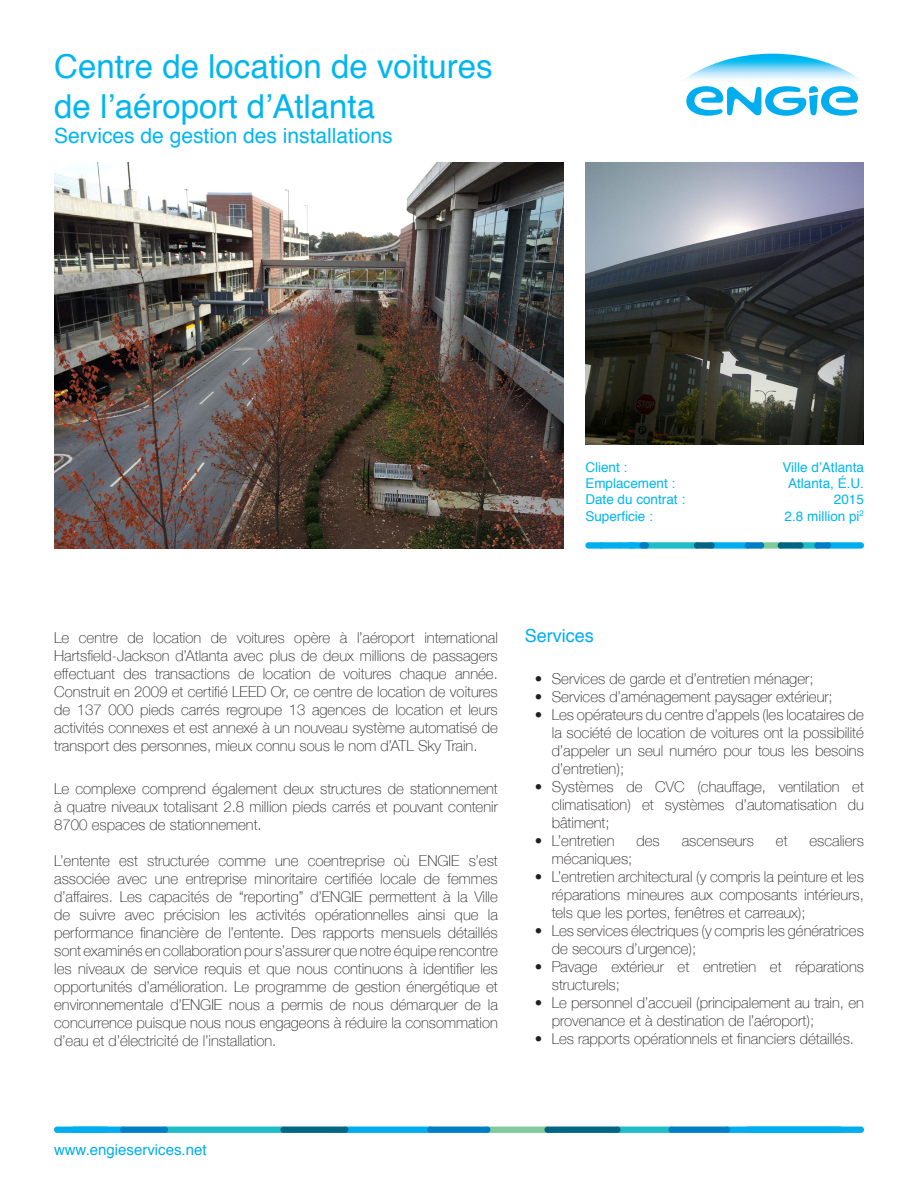
<style>
.page{position:relative;width:918px;height:1188px;background:#fff}
.page>*{position:absolute;margin:0;border:0;box-sizing:border-box;transform-origin:0 0}
.t1{font:33px "Helvetica";color:#00b6f0}
.t2{font:21px "Helvetica";color:#00b6f0}
.t3{font:18px "Helvetica";color:#00aeef}
.BODY-TEXT{font:100 15px/18px "Helvetica Neue";color:#231f20;text-align:justify}
.t4{font:15px "Helvetica";color:#00aeef}
.t5{font:13.5px "Helvetica";color:#00b6f0}
</style>
<div class="page">
<img style="left:585px;top:162px;width:279px;height:282px">
<img style="left:54px;top:162px;width:510px;height:387px">
<div style="left:627px;top:542px;width:19px;height:7px;background:#00aeef;border-radius:3px"></div>
<div style="left:643px;top:542px;width:57px;height:7px;background:#21bdc6;border-radius:3px"></div>
<div style="left:825px;top:542px;width:39px;height:7px;background:#00aeef;border-radius:3px"></div>
<div style="left:797px;top:542px;width:24px;height:7px;background:#21bdc6;border-radius:3px"></div>
<div style="left:758px;top:542px;width:26px;height:7px;background:#80ca9c;border-radius:3px"></div>
<div style="left:708px;top:542px;width:43px;height:7px;background:#00aeef;border-radius:3px"></div>
<div style="left:745px;top:542px;width:19px;height:7px;background:#007ec5;border-radius:3px"></div>
<div style="left:694px;top:542px;width:21px;height:7px;background:#016584;border-radius:3px"></div>
<div style="left:814px;top:542px;width:17px;height:7px;background:#007ec5;border-radius:3px"></div>
<div style="left:778px;top:542px;width:26px;height:7px;background:#016584;border-radius:3px"></div>
<div style="left:639px;top:542px;width:10px;height:7px;background:#007ec5;border-radius:3px"></div>
<div style="left:617px;top:542px;width:19px;height:7px;background:#00aeef;border-radius:3px"></div>
<div style="left:585px;top:542px;width:19px;height:7px;background:#00aeef;border-radius:3px"></div>
<svg style="left:598px;top:542px;width:25px;height:7px"></svg>
<div style="left:724px;top:1127px;width:119px;height:6px;background:#00aeef;border-radius:3px"></div>
<div style="left:614px;top:1127px;width:61px;height:6px;background:#21bdc6;border-radius:3px"></div>
<div style="left:484px;top:1127px;width:67px;height:6px;background:#80ca9c;border-radius:3px"></div>
<div style="left:544px;top:1127px;width:77px;height:6px;background:#016584;border-radius:3px"></div>
<div style="left:342px;top:1127px;width:92px;height:6px;background:#00aeef;border-radius:3px"></div>
<div style="left:162px;top:1127px;width:125px;height:6px;background:#21bdc6;border-radius:3px"></div>
<div style="left:71px;top:1127px;width:55px;height:6px;background:#00aeef;border-radius:3px"></div>
<div style="left:427px;top:1127px;width:63px;height:6px;background:#007ec5;border-radius:3px"></div>
<div style="left:280px;top:1127px;width:68px;height:6px;background:#016584;border-radius:3px"></div>
<div style="left:120px;top:1127px;width:48px;height:6px;background:#007ec5;border-radius:3px"></div>
<div style="left:668px;top:1127px;width:62px;height:6px;background:#007ec5;border-radius:3px"></div>
<div style="left:54px;top:1127px;width:56px;height:6px;background:#00aeef;border-radius:3px"></div>
<div style="left:745px;top:1127px;width:119px;height:6px;background:#00aeef;border-radius:3px"></div>
<img style="left:684px;top:54px;width:176px;height:26px">
<svg style="left:686px;top:86px;width:172px;height:30px"></svg>
<p class="t1" style="left:54px;top:41px;width:440px">Centre de location de voitures</p>
<p class="t1" style="left:54px;top:81px;width:322px">de l’aéroport d’Atlanta</p>
<p class="t2" style="left:54px;top:120px;width:340px">Services de gestion des installations</p>
<p class="t5" style="left:585px;top:457px;width:44px">Client :</p>
<p class="t5" style="left:585px;top:473px;width:92px">Emplacement :</p>
<p class="t5" style="left:585px;top:489px;width:101px">Date du contrat :</p>
<p class="t5" style="left:585px;top:505px;width:69px">Superficie :</p>
<p class="t5" style="left:782px;top:457px;width:83px">Ville d’Atlanta</p>
<p class="t5" style="left:788px;top:473px;width:77px">Atlanta, É.U.</p>
<p class="t5" style="left:834px;top:489px;width:32px">2015</p>
<p class="t5" style="left:785px;top:505px;width:81px">2.8 million pi<sup>2</sup></p>
<p class="BODY-TEXT" style="left:54px;top:628px;width:445px">Le centre de location de voitures opère à l’aéroport international Hartsfield-Jackson d’Atlanta avec plus de deux millions de passagers effectuant des transactions de location de voitures chaque année.<br>Construit en 2009 et certifié LEED Or, ce centre de location de voitures de 137 000 pieds carrés regroupe 13 agences de location et leurs activités connexes et est annexé à un nouveau système automatisé de transport des personnes, mieux connu sous le nom d’ATL Sky Train.</p>
<p class="BODY-TEXT" style="left:54px;top:779px;width:445px">Le complexe comprend également deux structures de stationnement à quatre niveaux totalisant 2.8 million pieds carrés et pouvant contenir 8700 espaces de stationnement.</p>
<p class="BODY-TEXT" style="left:54px;top:851px;width:445px">L’entente est structurée comme une coentreprise où ENGIE s’est associée avec une entreprise minoritaire certifiée locale de femmes d’affaires. Les capacités de “reporting” d’ENGIE permettent à la Ville de suivre avec précision les activités opérationnelles ainsi que la performance financière de l’entente. Des rapports mensuels détaillés sont examinés en collaboration pour s’assurer que notre équipe rencontre les niveaux de service requis et que nous continuons à identifier les opportunités d’amélioration. Le programme de gestion énergétique et environnementale d’ENGIE nous a permis de nous démarquer de la concurrence puisque nous nous engageons à réduire la consommation d’eau et d’électricité de l’installation.</p>
<p class="t3" style="left:525px;top:622px;width:71px">Services</p>
<p class="BODY-TEXT" style="left:535px;top:669px;width:280px">• Services de garde et d’entretien ménager;</p>
<p class="BODY-TEXT" style="left:535px;top:687px;width:299px">• Services d’aménagement paysager extérieur;</p>
<p class="BODY-TEXT" style="left:552px;top:705px;width:314px;text-indent:-17px">• Les opérateurs du centre d’appels (les locataires de la société de location de voitures ont la possibilité d’appeler un seul numéro pour tous les besoins d’entretien);</p>
<p class="BODY-TEXT" style="left:552px;top:777px;width:314px;text-indent:-17px">• Systèmes de CVC (chauffage, ventilation et climatisation) et systèmes d’automatisation du bâtiment;</p>
<p class="BODY-TEXT" style="left:535px;top:831px;width:81px">• L’entretien</p>
<p class="BODY-TEXT" style="left:636px;top:831px;width:25px">des</p>
<p class="BODY-TEXT" style="left:682px;top:831px;width:74px">ascenseurs</p>
<p class="BODY-TEXT" style="left:776px;top:831px;width:13px">et</p>
<p class="BODY-TEXT" style="left:810px;top:831px;width:56px">escaliers</p>
<p class="BODY-TEXT" style="left:552px;top:849px;width:82px">mécaniques;</p>
<p class="BODY-TEXT" style="left:552px;top:867px;width:314px;text-indent:-17px">• L’entretien architectural (y compris la peinture et les réparations mineures aux composants intérieurs, tels que les portes, fenêtres et carreaux);</p>
<p class="BODY-TEXT" style="left:552px;top:921px;width:314px;text-indent:-17px">• Les services électriques (y compris les génératrices de secours d’urgence);</p>
<p class="BODY-TEXT" style="left:552px;top:957px;width:314px;text-indent:-17px">• Pavage extérieur et entretien et réparations structurels;</p>
<p class="BODY-TEXT" style="left:552px;top:993px;width:314px;text-indent:-17px">• Le personnel d’accueil (principalement au train, en provenance et à destination de l’aéroport);</p>
<p class="BODY-TEXT" style="left:535px;top:1029px;width:321px">• Les rapports opérationnels et financiers détaillés.</p>
<p class="t4" style="left:54px;top:1138px;width:154px">www.engieservices.net</p>
</div>
